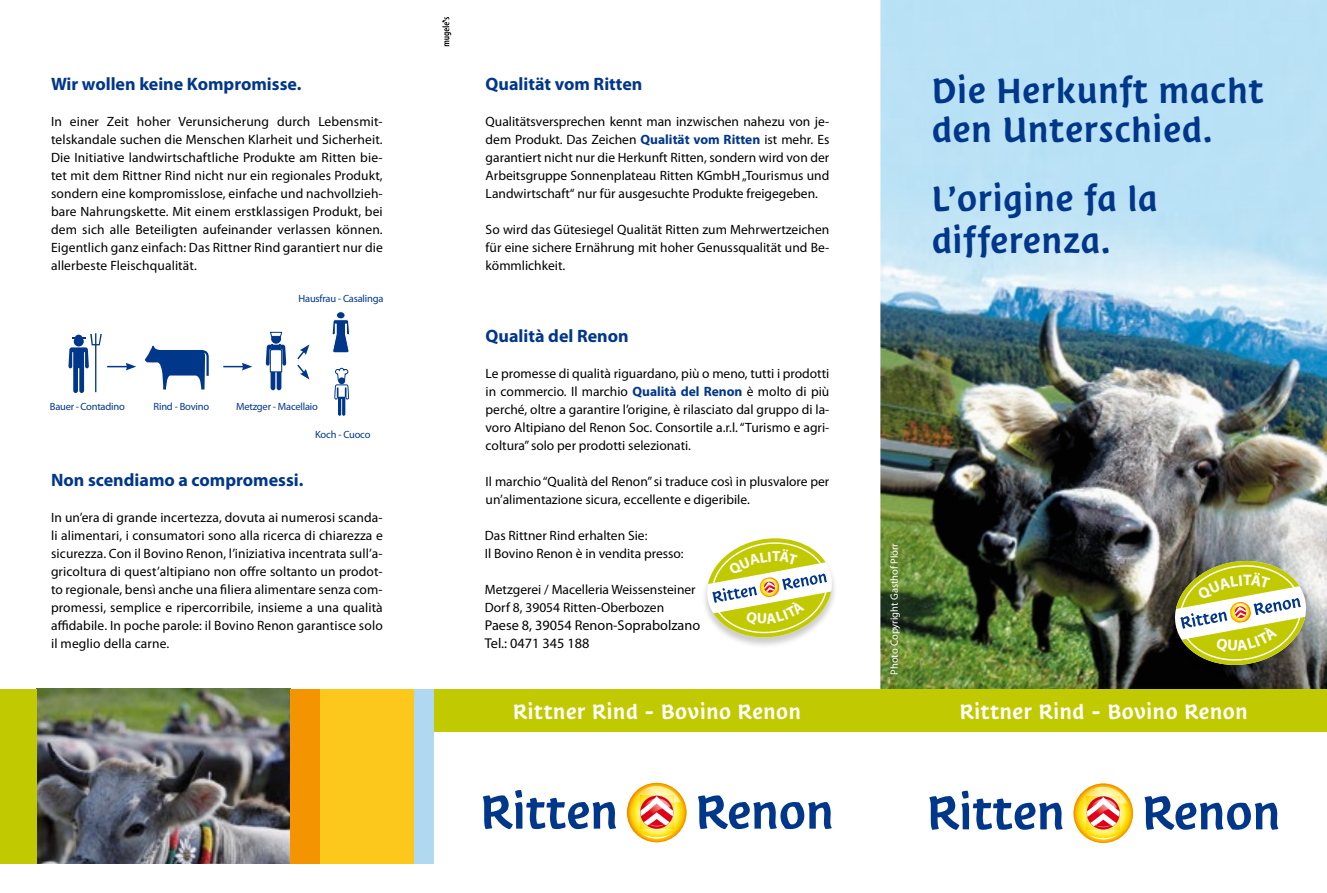
<style>
.page{position:relative;width:1327px;height:893px;background:#fff}
.page>*{position:absolute;margin:0;border:0;box-sizing:border-box;transform-origin:0 0}
.t1{font:54.6px "Suedtirol";letter-spacing:-.025em;color:#00378b}
.t2{font:40.5px/39px "Suedtirol";letter-spacing:-.005em;color:#00378b}
.t3{font:24px "Suedtirol";color:#fff}
.t4{font:700 18px "Myriad Pro";color:#00378b}
.t5{font:14.25px/18px "Myriad Pro";color:#000}
.t6{font:13.5px/18px "Myriad Pro";color:#000;text-align:justify}
.t7{font:10.5px "Myriad Pro";letter-spacing:-.02em;color:#00378b}
.t8{font:10.5px "Myriad Pro";color:#fff}
.s1{font-weight:700;color:#00378b}
</style>
<div class="page">
<img style="left:880px;top:0;width:447px;height:689px">
<img style="left:36px;top:689px;width:254px;height:174px">
<div style="left:0;top:689px;width:36px;height:174px;background:#c1ca00"></div>
<div style="left:316px;top:689px;width:103px;height:174px;background:#fdc81c"></div>
<div style="left:290px;top:689px;width:29px;height:174px;background:#f39400"></div>
<div style="left:415px;top:689px;width:19px;height:174px;background:#b0d8f0"></div>
<hr style="left:95px;top:333px;width:1px;height:59px;background:#00378b">
<svg style="left:145px;top:346px;width:64px;height:44px"></svg>
<svg style="left:332px;top:319px;width:18px;height:34px"></svg>
<div style="left:336px;top:312px;width:9px;height:7px;background:#00378b;border-radius:50%"></div>
<div style="left:336px;top:312px;width:9px;height:7px;border:1px solid #fff;border-radius:50%"></div>
<svg style="left:334px;top:368px;width:15px;height:48px"></svg>
<svg style="left:68px;top:334px;width:68px;height:59px"></svg>
<svg style="left:223px;top:363px;width:29px;height:7px"></svg>
<svg style="left:297px;top:344px;width:12px;height:35px"></svg>
<svg style="left:266px;top:344px;width:20px;height:46px"></svg>
<div style="left:271px;top:334px;width:10px;height:10px;background:#00378b;border-radius:50%"></div>
<svg style="left:270px;top:332px;width:12px;height:5px"></svg>
<svg style="left:1073px;top:784px;width:60px;height:59px"></svg>
<svg style="left:1077px;top:787px;width:50px;height:52px"></svg>
<svg style="left:627px;top:783px;width:59px;height:59px"></svg>
<svg style="left:630px;top:786px;width:51px;height:53px"></svg>
<div style="left:880px;top:689px;width:447px;height:43px;background:#c1ca00"></div>
<div style="left:434px;top:689px;width:446px;height:43px;background:#c1ca00"></div>
<svg style="left:442px;top:17px;width:9px;height:29px"></svg>
<div style="left:701px;top:540px;width:135px;height:109px;background:#000;opacity:.2"></div>
<div style="left:1170px;top:562px;width:141px;height:114px;background:#000;opacity:.2"></div>
<svg style="left:703px;top:538px;width:133px;height:104px"></svg>
<svg style="left:1170px;top:556px;width:140px;height:114px"></svg>
<h3 class="t4" style="left:51px;top:74px;width:252px">Wir wollen keine Kompromisse.</h3>
<p class="t6" style="left:51px;top:113px;width:333px">In einer Zeit hoher Verunsicherung durch Lebensmit&shy;telskandale suchen die Menschen Klarheit und Sicherheit.<br>Die Initiative landwirtschaftliche Produkte am Ritten bie&shy;tet mit dem Rittner Rind nicht nur ein regionales Produkt, sondern eine kompromisslose, einfache und nachvollzieh&shy;bare Nahrungskette. Mit einem erstklassigen Produkt, bei dem sich alle Beteiligten aufeinander verlassen können.<br>Eigentlich ganz einfach: Das Rittner Rind garantiert nur die allerbeste Fleischqualität.</p>
<p class="t7" style="left:298px;top:293px;width:86px">Hausfrau - Casalinga</p>
<p class="t7" style="left:50px;top:400px;width:76px">Bauer - Contadino</p>
<p class="t7" style="left:154px;top:400px;width:57px">Rind - Bovino</p>
<p class="t7" style="left:236px;top:400px;width:83px">Metzger - Macellaio</p>
<p class="t7" style="left:315px;top:429px;width:57px">Koch - Cuoco</p>
<h3 class="t4" style="left:51px;top:470px;width:254px">Non scendiamo a compromessi.</h3>
<p class="t6" style="left:51px;top:509px;width:333px">In un’era di grande incertezza, dovuta ai numerosi scanda&shy;li alimentari, i consumatori sono alla ricerca di chiarezza e sicurezza. Con il Bovino Renon, l’iniziativa incentrata sull’a&shy;gricoltura di quest’altipiano non offre soltanto un prodot&shy;to regionale, bensì anche una filiera alimentare senza com&shy;promessi, semplice e ripercorribile, insieme a una qualità affidabile. In poche parole: il Bovino Renon garantisce solo il meglio della carne.</p>
<h3 class="t4" style="left:485px;top:74px;width:158px">Qualität vom Ritten</h3>
<p class="t6" style="left:485px;top:113px;width:345px">Qualitätsversprechen kennt man inzwischen nahezu von je&shy;dem Produkt. Das Zeichen <span class="s1">Qualität vom Ritten</span> ist mehr. Es garantiert nicht nur die Herkunft Ritten, sondern wird von der Arbeitsgruppe Sonnenplateau Ritten KGmbH „Tourismus und Landwirtschaft“ nur für ausgesuchte Produkte freigegeben.</p>
<p class="t6" style="left:485px;top:221px;width:345px">So wird das Gütesiegel Qualität Ritten zum Mehrwertzeichen für eine sichere Ernährung mit hoher Genussqualität und Be&shy;kömmlichkeit.</p>
<h3 class="t4" style="left:485px;top:326px;width:145px">Qualità del Renon</h3>
<p class="t6" style="left:485px;top:365px;width:345px">Le promesse di qualità riguardano, più o meno, tutti i prodotti in commercio. Il marchio <span class="s1">Qualità del Renon</span> è molto di più perché, oltre a garantire l’origine, è rilasciato dal gruppo di la&shy;voro Altipiano del Renon Soc. Consortile a.r.l. “Turismo e agri&shy;coltura” solo per prodotti selezionati.</p>
<p class="t6" style="left:485px;top:473px;width:345px">Il marchio “Qualità del Renon” si traduce così in plusvalore per un’alimentazione sicura, eccellente e digeribile.</p>
<p class="t6" style="left:485px;top:527px;width:200px">Das Rittner Rind erhalten Sie:<br>Il Bovino Renon è in vendita presso:</p>
<p class="t6" style="left:485px;top:581px;width:212px">Metzgerei / Macelleria Weissensteiner<br>Dorf 8, 39054 Ritten-Oberbozen</p>
<p class="t5" style="left:485px;top:617px;width:217px">Paese 8, 39054 Renon-Soprabolzano<br>Tel.: 0471 345 188</p>
<h2 class="t2" style="left:931px;top:70px;width:334px">Die Herkunft macht den Unterschied.</h2>
<h2 class="t2" style="left:931px;top:177px;width:228px;line-height:42px">L’origine fa la differenza.</h2>
<p class="t8" style="left:888px;top:675px;width:133px;rotate:-90deg">Photo Copyright Gasthof Plörr</p>
<h3 class="t3" style="left:513px;top:698px;width:290px">Rittner Rind - Bovino Renon</h3>
<h3 class="t3" style="left:959px;top:698px;width:290px">Rittner Rind - Bovino Renon</h3>
<h1 class="t1" style="left:480px;top:780px;width:140px">Ritten</h1>
<h1 class="t1" style="left:695px;top:780px;width:141px">Renon</h1>
<h1 class="t1" style="left:926px;top:781px;width:140px">Ritten</h1>
<h1 class="t1" style="left:1141px;top:781px;width:141px">Renon</h1>
</div>
